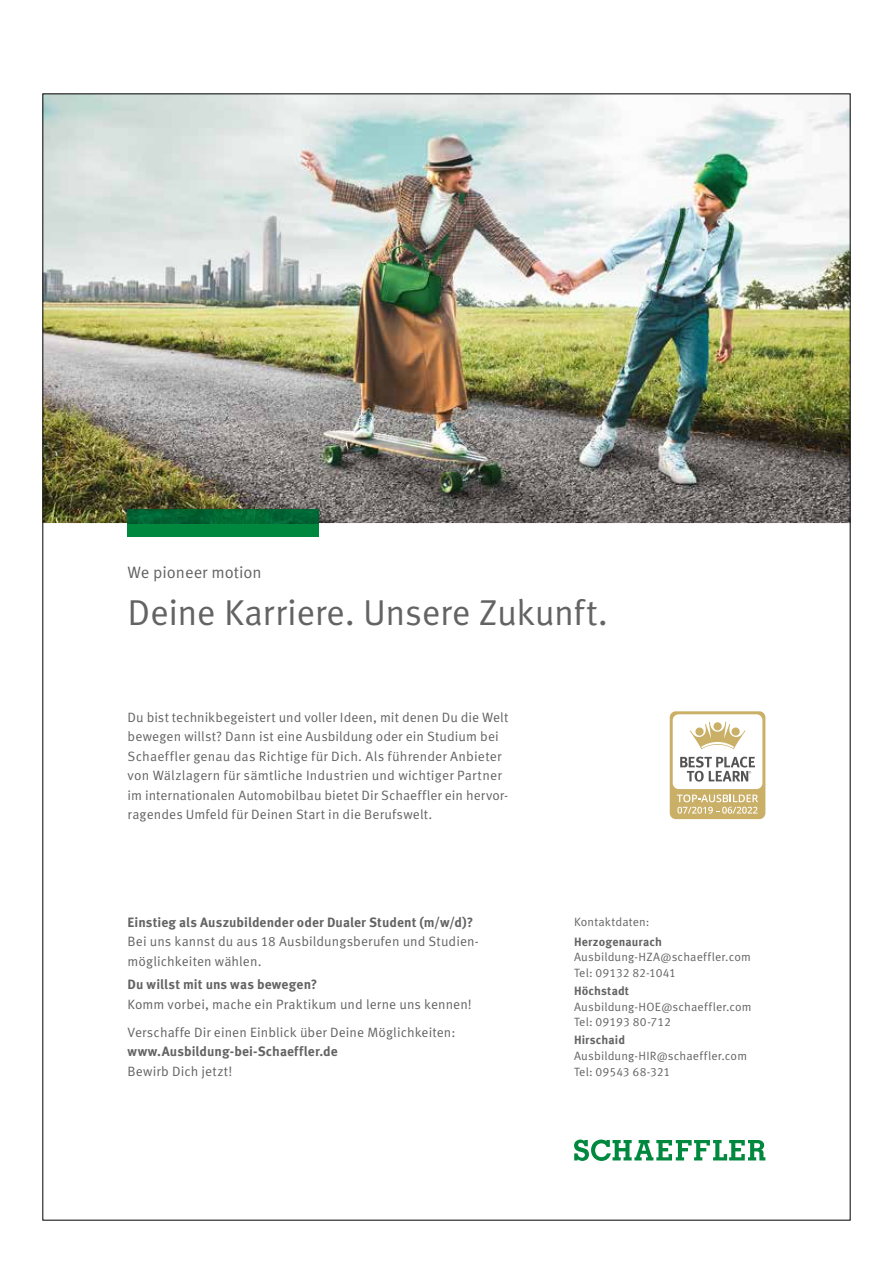
<style>
.page{position:relative;width:893px;height:1263px;background:#fff}
.page>*{position:absolute;margin:0;border:0;box-sizing:border-box;transform-origin:0 0}
.t1{font:36px "Schaeffler Meta";letter-spacing:-.01em;color:#646363}
.t2{font:16.5px "Schaeffler Meta";letter-spacing:-.005em;color:#646363}
.t3{font:13.5px/19.5px "Schaeffler Meta";letter-spacing:.005em;color:#646363}
.t4{font:700 13.5px "Schaeffler Meta";letter-spacing:.005em;color:#646363}
.t5{font:12px/15.8px "Schaeffler Meta";letter-spacing:.01em;color:#646363}
.t6{font:700 12px "Schaeffler Meta";letter-spacing:.01em;color:#646363}
</style>
<div class="page">
<img style="left:45px;top:96px;width:803px;height:427px">
<div style="left:670px;top:711px;width:95px;height:108px;background:#caaf66;border-radius:6px"></div>
<div style="left:673px;top:714px;width:89px;height:75px;background:#fff;border-radius:6px"></div>
<svg style="left:680px;top:756px;width:75px;height:25px"></svg>
<svg style="left:690px;top:722px;width:55px;height:27px"></svg>
<svg style="left:677px;top:794px;width:81px;height:20px"></svg>
<svg style="left:574px;top:1139px;width:191px;height:22px"></svg>
<div style="left:128px;top:523px;width:191px;height:14px;background:#00893e"></div>
<img style="left:128px;top:509px;width:191px;height:14px">
<p class="t2" style="left:128px;top:562px;width:136px">We pioneer motion</p>
<h1 class="t1" style="left:128px;top:591px;width:482px">Deine Karriere. Unsere Zukunft.</h1>
<p class="t3" style="left:128px;top:707px;width:382px">Du bist technikbegeistert und voller Ideen, mit denen Du die Welt bewegen willst? Dann ist eine Aus bildung oder ein Studium bei Schaeffler genau das Richtige für Dich. Als führender Anbieter von Wälzlagern für sämtliche Industrien und wichtiger Partner im internationalen Automobilbau bietet Dir Schaeffler ein hervor&shy;ragendes Umfeld für Deinen Start in die Berufswelt.</p>
<p class="t4" style="left:128px;top:913px;width:347px">Einstieg als Auszubildender oder Dualer Student (m/w/d)?</p>
<p class="t3" style="left:128px;top:932px;width:353px">Bei uns kannst du aus 18 Ausbildungsberufen und Studien&shy;möglichkeiten wählen.</p>
<p class="t4" style="left:128px;top:976px;width:191px">Du willst mit uns was bewegen?</p>
<p class="t3" style="left:128px;top:990px;width:346px;line-height:28px">Komm vorbei, mache ein Praktikum und lerne uns kennen!<br>Verschaffe Dir einen Einblick über Deine Möglichkeiten:</p>
<p class="t4" style="left:128px;top:1043px;width:212px">www.Ausbildung-bei-Schaeffler.de</p>
<p class="t3" style="left:128px;top:1061px;width:106px">Bewirb Dich jetzt!</p>
<p class="t5" style="left:574px;top:914px;width:77px">Kontaktdaten:</p>
<p class="t6" style="left:574px;top:934px;width:90px">Herzogenaurach</p>
<p class="t5" style="left:574px;top:949px;width:178px">Ausbildung-HZA@schaeffler.com<br>Tel: 09132 82-1041</p>
<p class="t6" style="left:574px;top:983px;width:57px">Höchstadt</p>
<p class="t5" style="left:574px;top:999px;width:179px">Ausbildung-HOE@schaeffler.com<br>Tel: 09193 80-712</p>
<p class="t6" style="left:574px;top:1032px;width:53px">Hirschaid</p>
<p class="t5" style="left:574px;top:1048px;width:175px">Ausbildung-HIR@schaeffler.com<br>Tel: 09543 68-321</p>
</div>
